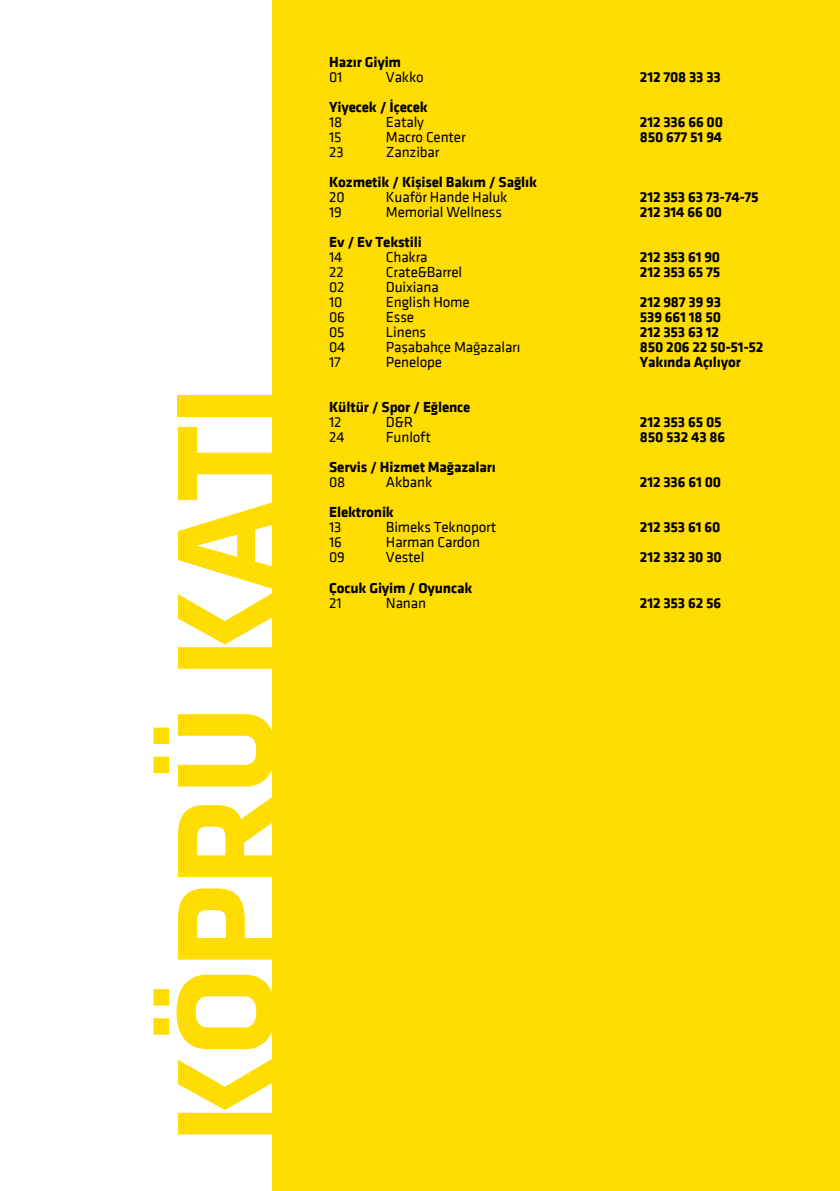
<style>
.page{position:relative;width:840px;height:1191px;background:#fff}
.page>*{position:absolute;margin:0;border:0;box-sizing:border-box;transform-origin:0 0}
.t1{font:700 144px "Klavika Dot";letter-spacing:-.01em;color:#fd0}
.t2{font:700 15px/15px "Klavika Dot";letter-spacing:-.01em;color:#000}
.t3{font:15px "Klavika Dot";letter-spacing:-.01em;color:#000}
</style>
<div class="page">
<div style="left:272px;top:0;width:567px;height:1191px;background:#fd0"></div>
<h1 class="t1" style="left:147px;top:1143px;width:760px;rotate:-90deg">KÖPRÜ KATI</h1>
<p class="t2" style="left:329px;top:55px;width:73px">Hazır Giyim</p>
<p class="t3" style="left:329px;top:70px;width:15px">01</p>
<p class="t3" style="left:386px;top:70px;width:39px">Vakko</p>
<p class="t2" style="left:329px;top:100px;width:100px">Yiyecek / İçecek</p>
<p class="t3" style="left:329px;top:115px;width:15px">18</p>
<p class="t3" style="left:386px;top:115px;width:40px">Eataly</p>
<p class="t3" style="left:329px;top:130px;width:14px">15</p>
<p class="t3" style="left:386px;top:130px;width:81px">Macro Center</p>
<p class="t3" style="left:329px;top:145px;width:16px">23</p>
<p class="t3" style="left:386px;top:145px;width:55px">Zanzibar</p>
<p class="t2" style="left:329px;top:175px;width:209px">Kozmetik / Kişisel Bakım / Sağlık</p>
<p class="t3" style="left:329px;top:190px;width:17px">20</p>
<p class="t3" style="left:386px;top:190px;width:123px">Kuaför Hande Haluk</p>
<p class="t3" style="left:329px;top:205px;width:14px">19</p>
<p class="t3" style="left:386px;top:205px;width:117px">Memorial Wellness</p>
<p class="t2" style="left:329px;top:235px;width:94px">Ev / Ev Tekstili</p>
<p class="t3" style="left:329px;top:250px;width:15px">14</p>
<p class="t3" style="left:386px;top:250px;width:43px">Chakra</p>
<p class="t3" style="left:329px;top:265px;width:16px">22</p>
<p class="t3" style="left:386px;top:265px;width:78px">Crate&amp;Barrel</p>
<p class="t3" style="left:329px;top:280px;width:17px">02</p>
<p class="t3" style="left:386px;top:280px;width:54px">Duixiana</p>
<p class="t3" style="left:329px;top:295px;width:15px">10</p>
<p class="t3" style="left:386px;top:295px;width:85px">English Home</p>
<p class="t3" style="left:329px;top:310px;width:17px">06</p>
<p class="t3" style="left:386px;top:310px;width:30px">Esse</p>
<p class="t3" style="left:329px;top:325px;width:17px">05</p>
<p class="t3" style="left:386px;top:325px;width:42px">Linens</p>
<p class="t3" style="left:329px;top:340px;width:18px">04</p>
<p class="t3" style="left:386px;top:340px;width:136px">Paşabahçe Mağazaları</p>
<p class="t3" style="left:329px;top:355px;width:13px">17</p>
<p class="t3" style="left:386px;top:355px;width:58px">Penelope</p>
<p class="t2" style="left:329px;top:400px;width:143px">Kültür / Spor / Eğlence</p>
<p class="t3" style="left:329px;top:415px;width:14px">12</p>
<p class="t3" style="left:386px;top:415px;width:29px">D&amp;R</p>
<p class="t3" style="left:329px;top:430px;width:17px">24</p>
<p class="t3" style="left:386px;top:430px;width:46px">Funloft</p>
<p class="t2" style="left:329px;top:460px;width:168px">Servis / Hizmet Mağazaları</p>
<p class="t3" style="left:329px;top:475px;width:18px">08</p>
<p class="t3" style="left:386px;top:475px;width:48px">Akbank</p>
<p class="t2" style="left:329px;top:505px;width:66px">Elektronik</p>
<p class="t3" style="left:329px;top:520px;width:14px">13</p>
<p class="t3" style="left:386px;top:520px;width:112px">Bimeks Teknoport</p>
<p class="t3" style="left:329px;top:535px;width:14px">16</p>
<p class="t3" style="left:386px;top:535px;width:95px">Harman Cardon</p>
<p class="t3" style="left:329px;top:550px;width:17px">09</p>
<p class="t3" style="left:386px;top:550px;width:40px">Vestel</p>
<p class="t2" style="left:329px;top:580px;width:144px">Çocuk Giyim / Oyuncak</p>
<p class="t3" style="left:329px;top:595px;width:14px">21</p>
<p class="t3" style="left:386px;top:595px;width:42px">Nanan</p>
<p class="t2" style="left:639px;top:70px;width:82px">212 708 33 33</p>
<p class="t2" style="left:639px;top:115px;width:85px">212 336 66 00<br>850 677 51 94</p>
<p class="t2" style="left:639px;top:190px;width:120px">212 353 63 73-74-75<br>212 314 66 00</p>
<p class="t2" style="left:639px;top:250px;width:82px">212 353 61 90<br>212 353 65 75</p>
<p class="t2" style="left:639px;top:295px;width:125px">212 987 39 93<br>539 661 18 50<br>212 353 63 12<br>850 206 22 50-51-52<br>Yakında Açılıyor</p>
<p class="t2" style="left:639px;top:415px;width:87px">212 353 65 05<br>850 532 43 86</p>
<p class="t2" style="left:639px;top:475px;width:83px">212 336 61 00</p>
<p class="t2" style="left:639px;top:512px;width:83px;line-height:30px">212 353 61 60<br>212 332 30 30</p>
<p class="t2" style="left:639px;top:595px;width:83px">212 353 62 56</p>
</div>
